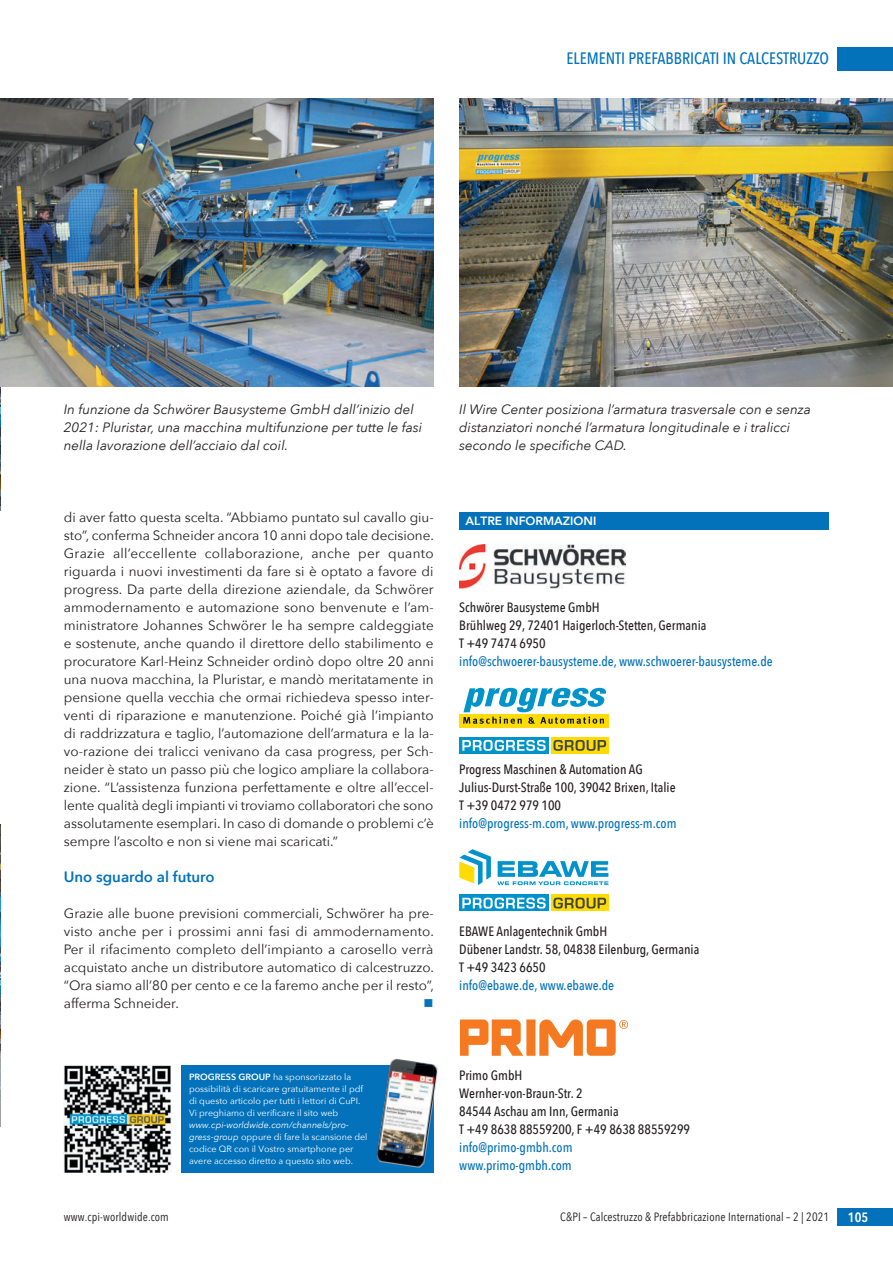
<style>
.page{position:relative;width:893px;height:1263px;background:#fff}
.page>*{position:absolute;margin:0;border:0;box-sizing:border-box;transform-origin:0 0}
.t1{font:500 16.5px "Avenir Next Condensed";color:#0372bb}
.t2{font:600 15px "Avenir Next";color:#0372bb}
.t3{font:13.5px/18px "Avenir Next";color:#231f20;text-align:justify}
.t4{font:500 13.5px/18px "Avenir Next Condensed";color:#231f20}
.t5{font:italic 13.5px/18px "Avenir Next";color:#231f20}
.t6{font:500 13.5px/18px "Avenir Next Condensed";color:#0372bb}
.t7{font:600 13.5px "Avenir Next Condensed";color:#fff}
.t8{font:13.5px "Wingdings";color:#0372bb}
.t9{font:12px "Avenir Next Condensed";letter-spacing:.01em;color:#231f20}
.t10{font:800 12px "Avenir";color:#fff}
.t11{font:9px/12px "Avenir Next";color:#fff}
.s1{font-weight:600}
.s2{font-style:italic}
</style>
<div class="page">
<div style="left:838px;top:47px;width:55px;height:23px;background:#0372bb"></div>
<div style="left:838px;top:1208px;width:55px;height:18px;background:#0372bb"></div>
<img style="left:0;top:387px;width:1px;height:124px">
<img style="left:0;top:825px;width:1px;height:301px">
<div style="left:459px;top:512px;width:370px;height:17px;background:#0372bb"></div>
<img style="left:459px;top:545px;width:166px;height:43px">
<div style="left:459px;top:737px;width:90px;height:16px;background:#0094ca"></div>
<div style="left:551px;top:737px;width:58px;height:16px;background:#fddc03"></div>
<svg style="left:462px;top:740px;width:84px;height:11px"></svg>
<svg style="left:553px;top:740px;width:53px;height:11px"></svg>
<div style="left:459px;top:714px;width:149px;height:13px;background:#fddc03"></div>
<svg style="left:463px;top:688px;width:143px;height:36px"></svg>
<div style="left:459px;top:895px;width:90px;height:16px;background:#0092cd"></div>
<div style="left:551px;top:895px;width:58px;height:16px;background:linear-gradient(to right,#fedc02,#fedc02)"></div>
<svg style="left:462px;top:897px;width:84px;height:12px"></svg>
<svg style="left:553px;top:897px;width:53px;height:11px"></svg>
<svg style="left:459px;top:849px;width:32px;height:36px"></svg>
<svg style="left:497px;top:861px;width:111px;height:24px"></svg>
<div style="left:182px;top:1065px;width:252px;height:108px;background:#0372bb"></div>
<img style="left:64px;top:1065px;width:107px;height:107px">
<img style="left:390px;top:1058px;width:48px;height:39px">
<img style="left:376px;top:1065px;width:58px;height:103px">
<img style="left:0;top:99px;width:434px;height:288px">
<img style="left:459px;top:99px;width:434px;height:288px">
<svg style="left:460px;top:1019px;width:168px;height:37px"></svg>
<p class="t1" style="left:567px;top:49px;width:264px">ELEMENTI PREFABBRICATI IN CALCESTRUZZO</p>
<p class="t5" style="left:64px;top:400px;width:360px">In funzione da Schwörer Bausysteme GmbH dall’inizio del<br>2021: Pluristar, una macchina multifunzione per tutte le fasi nella lavorazione dell’acciaio dal coil.</p>
<p class="t5" style="left:459px;top:400px;width:353px">Il Wire Center posiziona l’armatura trasversale con e senza distanziatori nonché l’armatura longitudinale e i tralicci secondo le specifiche CAD.</p>
<p class="t3" style="left:64px;top:508px;width:372px">di aver fatto questa scelta. “Abbiamo puntato sul cavallo giu&shy;sto”, conferma Schneider ancora 10 anni dopo tale decisione.<br>Grazie all’eccellente collaborazione, anche per quanto riguarda i nuovi investimenti da fare si è optato a favore di progress. Da parte della direzione aziendale, da Schwörer ammodernamento e automazione sono benvenute e l’am&shy;ministratore Johannes Schwörer le ha sempre caldeggiate e sostenute, anche quando il direttore dello stabilimento e procuratore Karl-Heinz Schneider ordinò dopo oltre 20 anni una nuova macchina, la Pluristar, e mandò meritatamente in pensione quella vecchia che ormai richiedeva spesso inter&shy;venti di riparazione e manutenzione. Poiché già l’impianto di raddrizzatura e taglio, l’automazione dell’armatura e la la&shy;vo-razione dei tralicci venivano da casa progress, per Sch&shy;neider è stato un passo più che logico ampliare la collabora&shy;zione. “L’assistenza funziona perfettamente e oltre all’eccel&shy;lente qualità degli impianti vi troviamo collaboratori che sono assolutamente esemplari. In caso di domande o problemi c’è sempre l’ascolto e non si viene mai scaricati.”</p>
<p class="t2" style="left:64px;top:864px;width:152px">Uno sguardo al futuro</p>
<p class="t3" style="left:64px;top:904px;width:372px">Grazie alle buone previsioni commerciali, Schwörer ha pre&shy;visto anche per i prossimi anni fasi di ammodernamento.<br>Per il rifacimento completo dell’impianto a carosello verrà acquistato anche un distributore automatico di calcestruzzo. “Ora siamo all’80 per cento e ce la faremo anche per il resto”, afferma Schneider.</p>
<p class="t8" style="left:424px;top:996px;width:12px">■</p>
<p class="t11" style="left:189px;top:1070px;width:176px"><span class="s1">PROGRESS GROUP</span> ha sponsorizzato la possibilità di scaricare gratuitamente il pdf di questo articolo per tutti i lettori di CuPI.<br>Vi preghiamo di verificare il sito web</p>
<p class="t11" style="left:189px;top:1118px;width:180px"><span class="s2">www.cpi-worldwide.com/channels/pro&shy;gress-group</span> oppure di fare la scansione del codice QR con il Vostro smartphone per avere accesso diretto a questo sito web.</p>
<p class="t10" style="left:466px;top:512px;width:132px">ALTRE INFORMAZIONI</p>
<p class="t4" style="left:459px;top:598px;width:249px">Schwörer Bausysteme GmbH<br>Brühlweg 29, 72401 Haigerloch-Stetten, Germania<br>T +49 7474 6950</p>
<p class="t6" style="left:459px;top:652px;width:315px">info@schwoerer-bausysteme.de, www.schwoerer-bausysteme.de</p>
<p class="t4" style="left:459px;top:760px;width:218px">Progress Maschinen &amp; Automation AG<br>Julius-Durst-Straße 100, 39042 Brixen, Italie<br>T +39 0472 979 100</p>
<p class="t6" style="left:459px;top:814px;width:219px">info@progress-m.com, www.progress-m.com</p>
<p class="t4" style="left:459px;top:922px;width:242px">EBAWE Anlagentechnik GmbH<br>Dübener Landstr. 58, 04838 Eilenburg, Germania<br>T +49 3423 6650</p>
<p class="t6" style="left:459px;top:976px;width:156px">info@ebawe.de, www.ebawe.de</p>
<p class="t4" style="left:459px;top:1066px;width:232px">Primo GmbH<br>Wernher-von-Braun-Str. 2<br>84544 Aschau am Inn, Germania<br>T +49 8638 88559200, F +49 8638 88559299</p>
<p class="t6" style="left:459px;top:1138px;width:115px">info@primo-gmbh.com www.primo-gmbh.com</p>
<p class="t9" style="left:64px;top:1207px;width:107px">www.cpi-worldwide.com</p>
<p class="t9" style="left:560px;top:1207px;width:271px">C&amp;PI – Calcestruzzo &amp; Prefabbricazione International – 2 | 2021</p>
<p class="t7" style="left:848px;top:1206px;width:22px">105</p>
</div>
